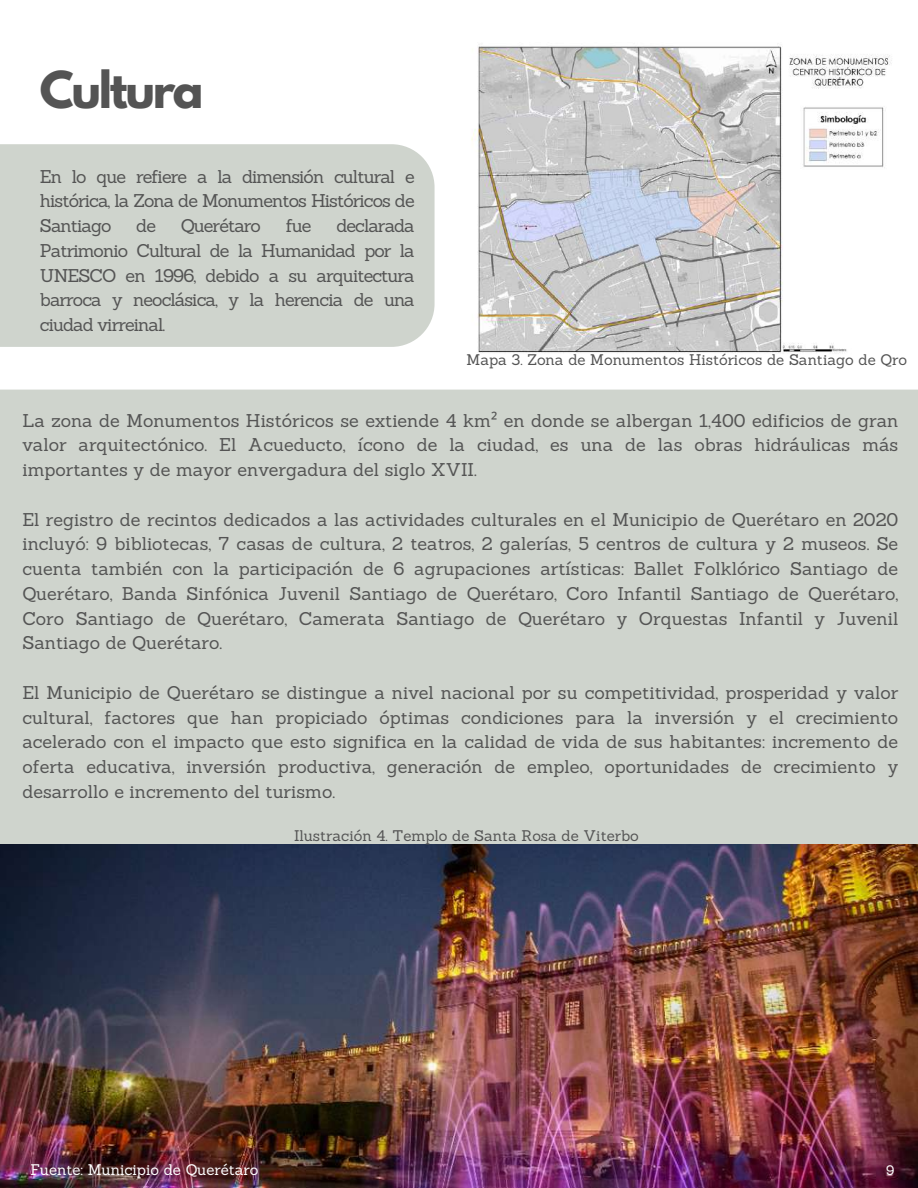
<style>
.page{position:relative;width:918px;height:1188px;background:#fff}
.page>*{position:absolute;margin:0;border:0;box-sizing:border-box;transform-origin:0 0}
.t1{font:700 45px "League Spartan";letter-spacing:-.05em;color:#545454}
.t2{font:18px/24.8px "Sanchez";color:#545454;text-align:justify}
.t3{font:18px "Sanchez";letter-spacing:-.05em;color:#545454}
.t4{font:15px "Sanchez";color:#545454}
.t5{font:15px "Sanchez";color:#fff}
.t6{font:13.5px "Sanchez";color:#fff}
.s1{font-family:"Noto Sans"}
</style>
<div class="page">
<img style="left:471px;top:46px;width:421px;height:307px">
<div style="left:0;top:144px;width:435px;height:203px;background:#cfd4cd"></div>
<div style="left:0;top:390px;width:918px;height:455px;background:#cfd4cd"></div>
<img style="left:0;top:845px;width:918px;height:343px">
<h1 class="t1" style="left:40px;top:67px;width:165px">Cultura</h1>
<p class="t2" style="left:40px;top:164px;width:376px">En lo que refiere a la dimensión cultural e histórica, la Zona de Monumentos Históricos de Santiago</p>
<p class="t2" style="left:136px;top:213px;width:21px">de</p>
<p class="t3" style="left:181px;top:214px;width:82px">Querétaro</p>
<p class="t2" style="left:286px;top:213px;width:27px">fue</p>
<p class="t2" style="left:40px;top:213px;width:376px;text-indent:296px">declarada Patrimonio Cultural de la Humanidad por la UNESCO en 1996, debido a su arquitectura barroca y neoclásica, y la herencia de una ciudad virreinal.</p>
<p class="t4" style="left:467px;top:350px;width:442px">Mapa 3. Zona de Monumentos Históricos de Santiago de Qro</p>
<p class="t2" style="left:22px;top:408px;width:877px">La zona de Monumentos Históricos se extiende 4 km<span class="s1">²</span> en donde se albergan 1,400 edificios de gran valor arquitectónico. El Acueducto, ícono de la ciudad, es una de las obras hidráulicas más importantes y de mayor envergadura del siglo XVII.</p>
<p class="t2" style="left:22px;top:507px;width:877px">El registro de recintos dedicados a las actividades culturales en el Municipio de Querétaro en 2020 incluyó: 9 bibliotecas, 7 casas de cultura, 2 teatros, 2 galerías, 5 centros de cultura y 2 museos. Se cuenta también con la participación de 6 agrupaciones artísticas: Ballet Folklórico Santiago de Querétaro, Banda Sinfónica Juvenil Santiago de Querétaro, Coro Infantil Santiago de Querétaro, Coro Santiago de Querétaro, Camerata Santiago de Querétaro y Orquestas Infantil y Juvenil Santiago de Querétaro.</p>
<p class="t2" style="left:22px;top:680px;width:877px">El Municipio de Querétaro se distingue a nivel nacional por su competitividad, prosperidad y valor cultural, factores que han propiciado óptimas condiciones para la inversión y el crecimiento acelerado con el impacto que esto significa en la calidad de vida de sus habitantes: incremento de oferta educativa, inversión productiva, generación de empleo, oportunidades de crecimiento y desarrollo e incremento del turismo.</p>
<p class="t4" style="left:294px;top:826px;width:346px">Ilustración 4. Templo de Santa Rosa de Viterbo</p>
<p class="t5" style="left:30px;top:1160px;width:230px">Fuente: Municipio de Querétaro</p>
<p class="t6" style="left:886px;top:1161px;width:10px">9</p>
</div>
